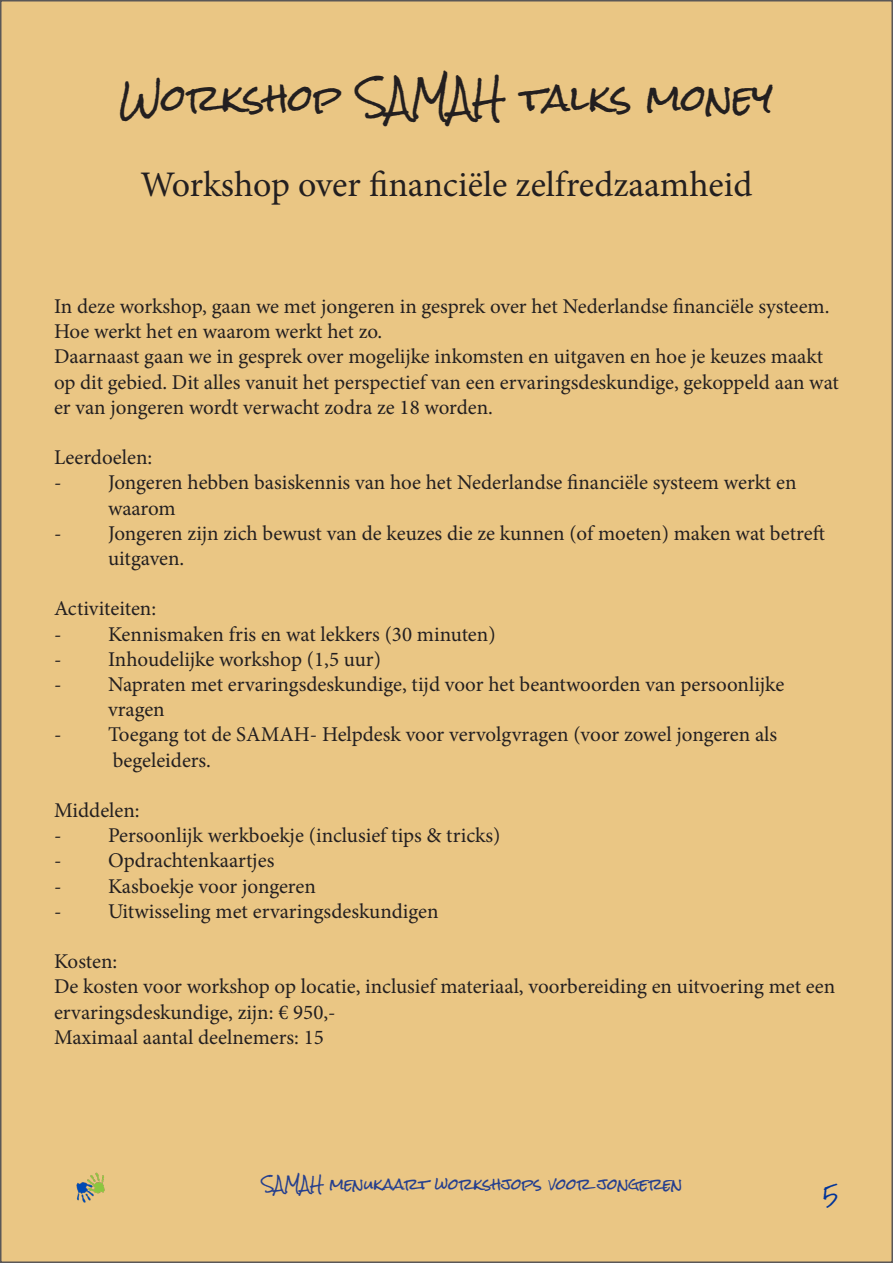
<style>
.page{position:relative;width:893px;height:1263px;background:#fff}
.page>*{position:absolute;margin:0;border:0;box-sizing:border-box;transform-origin:0 0}
.t1{font:36px "Minion Pro";letter-spacing:-.005em;color:#231f20}
.t2{font:36px "Rock Salt Pro";color:#231f20}
.t3{font:21px/25.2px "Minion Pro";color:#231f20}
.t4{font:18px "Rock Salt Pro";color:#039}
.t5{font:15px "Rock Salt Pro";color:#253f8e}
</style>
<div class="page">
<div style="left:1px;top:1px;width:891px;height:1261px;background:#eac684"></div>
<img style="left:76px;top:1172px;width:29px;height:31px">
<p class="t2" style="left:120px;top:79px;width:654px">Workshop SAMAH talks money</p>
<p class="t1" style="left:140px;top:161px;width:613px">Workshop over financiële zelfredzaamheid</p>
<p class="t3" style="left:54px;top:294px;width:777px">In deze workshop, gaan we met jongeren in gesprek over het Nederlandse financiële systeem.<br>Hoe werkt het en waarom werkt het zo.</p>
<p class="t3" style="left:54px;top:344px;width:786px">Daarnaast gaan we in gesprek over mogelijke inkomsten en uitgaven en hoe je keuzes maakt op dit gebied. Dit alles vanuit het perspectief van een ervaringsdeskundige, gekoppeld aan wat er van jongeren wordt verwacht zodra ze 18 worden.</p>
<p class="t3" style="left:54px;top:445px;width:100px">Leerdoelen:</p>
<p class="t3" style="left:108px;top:470px;width:690px;text-indent:-54px">- Jongeren hebben basiskennis van hoe het Nederlandse financiële systeem werkt en waarom</p>
<p class="t3" style="left:108px;top:521px;width:718px;text-indent:-54px">- Jongeren zijn zich bewust van de keuzes die ze kunnen (of moeten) maken wat betreft uitgaven.</p>
<p class="t3" style="left:54px;top:596px;width:104px">Activiteiten:</p>
<p class="t3" style="left:54px;top:621px;width:443px">- Kennismaken fris en wat lekkers (30 minuten)</p>
<p class="t3" style="left:54px;top:647px;width:328px">- Inhoudelijke workshop (1,5 uur)</p>
<p class="t3" style="left:54px;top:672px;width:732px">- Napraten met ervaringsdeskundige, tijd voor het beantwoorden van persoonlijke</p>
<p class="t3" style="left:108px;top:697px;width:58px">vragen</p>
<p class="t3" style="left:54px;top:722px;width:725px">- Toegang tot de SAMAH- Helpdesk voor vervolgvragen (voor zowel jongeren als</p>
<p class="t3" style="left:113px;top:747px;width:100px">begeleiders.</p>
<p class="t3" style="left:54px;top:798px;width:87px">Middelen:</p>
<p class="t3" style="left:54px;top:823px;width:448px">- Persoonlijk werkboekje (inclusief tips &amp; tricks)</p>
<p class="t3" style="left:54px;top:848px;width:222px">- Opdrachtenkaartjes</p>
<p class="t3" style="left:54px;top:873px;width:263px">- Kasboekje voor jongeren</p>
<p class="t3" style="left:54px;top:899px;width:386px">- Uitwisseling met ervaringsdeskundigen</p>
<p class="t3" style="left:54px;top:949px;width:65px">Kosten:</p>
<p class="t3" style="left:54px;top:974px;width:783px">De kosten voor workshop op locatie, inclusief materiaal, voorbereiding en uitvoering met een ervaringsdeskundige, zijn: € 950,-</p>
<p class="t3" style="left:54px;top:1025px;width:271px">Maximaal aantal deelnemers: 15</p>
<p class="t5" style="left:262px;top:1176px;width:422px">SAMAH menukaart workshjops voor jongeren</p>
<p class="t4" style="left:823px;top:1185px;width:17px">5</p>
</div>
